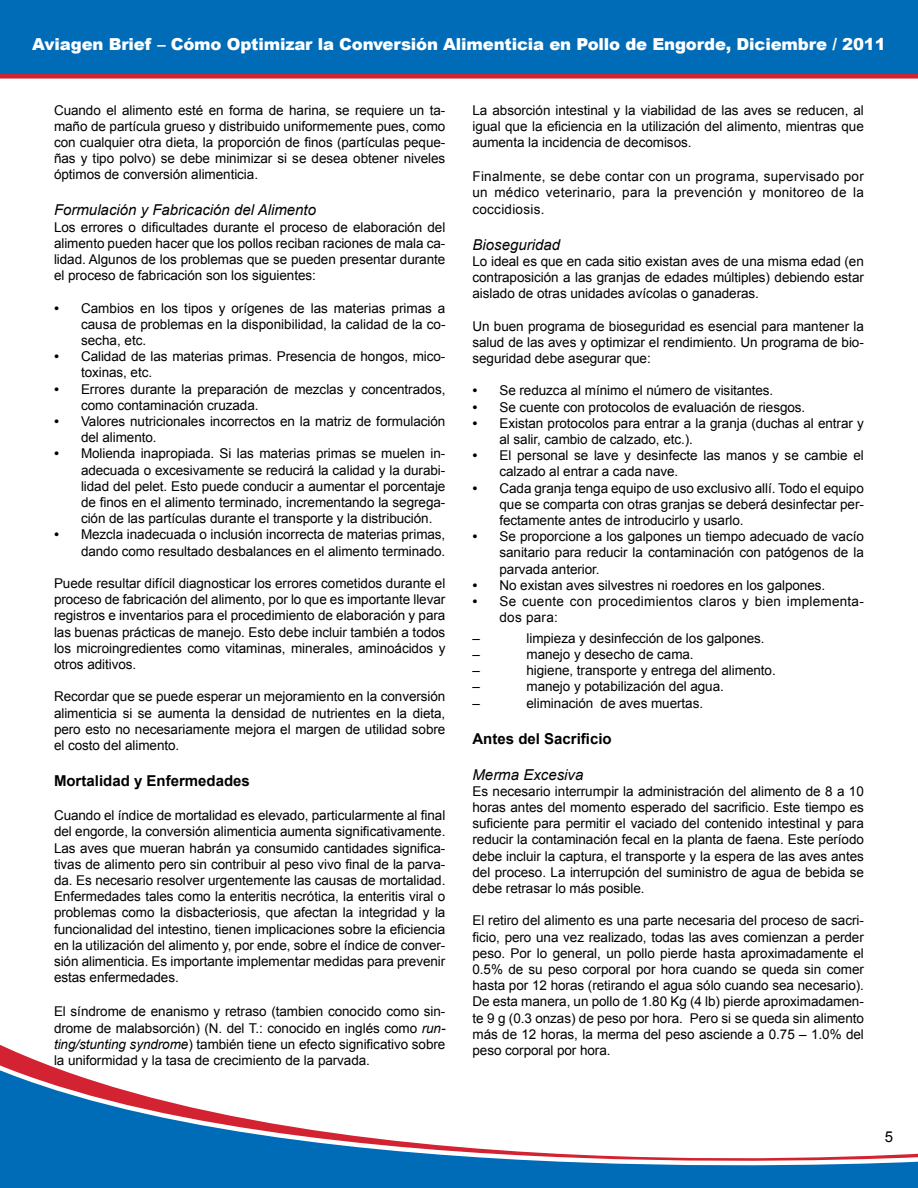
<style>
.page{position:relative;width:918px;height:1188px;background:#fff}
.page>*{position:absolute;margin:0;border:0;box-sizing:border-box;transform-origin:0 0}
.t1{font:900 16.5px "Arial";letter-spacing:-.01em;color:#fff}
.t2{font:italic 15px "Arial";color:#000}
.t3{font:700 15px "Arial";color:#000}
.t4{font:15px "Arial";color:#000}
.t5{font:13.5px/16.2px "Arial";letter-spacing:-.005em;color:#000;text-align:justify}
.t6{font:13.5px/16.2px "Arial";letter-spacing:.02em;color:#000}
.s1{font-family:"Myriad Pro";font-size:18px}
.s2{font-style:italic}
</style>
<div class="page">
<svg style="left:0;top:1051px;width:918px;height:137px"></svg>
<div style="left:0;top:0;width:918px;height:79px;background:#006bb6"></div>
<p class="t1" style="left:32px;top:32px;width:855px">Aviagen Brief – Cómo Optimizar la Conversión Alimenticia en Pollo de Engorde, Diciembre / 2011</p>
<p class="t5" style="left:54px;top:102px;width:393px">Cuando el alimento esté en forma de harina, se requiere un ta&shy;maño de partícula grueso y distribuido uniformemente pues, como con cualquier otra dieta, la proporción de finos (partículas peque&shy;ñas y tipo polvo) se debe minimizar si se desea obtener niveles óptimos de conversión alimenticia.</p>
<p class="t2" style="left:54px;top:201px;width:264px">Formulación y Fabricación del Alimento</p>
<p class="t5" style="left:54px;top:219px;width:393px">Los errores o dificultades durante el proceso de elaboración del alimento pueden hacer que los pollos reciban raciones de mala ca&shy;lidad. Algunos de los problemas que se pueden presentar durante el proceso de fabricación son los siguientes:</p>
<p class="t5" style="left:81px;top:300px;width:366px;text-indent:-27px"><span class="s1">•</span> Cambios en los tipos y orígenes de las materias primas a causa de problemas en la disponibilidad, la calidad de la co&shy;secha, etc.</p>
<p class="t5" style="left:81px;top:349px;width:366px;text-indent:-27px"><span class="s1">•</span> Calidad de las materias primas. Presencia de hongos, mico&shy;toxinas, etc.</p>
<p class="t5" style="left:81px;top:381px;width:366px;text-indent:-27px"><span class="s1">•</span> Errores durante la preparación de mezclas y concentrados, como contaminación cruzada.</p>
<p class="t5" style="left:81px;top:413px;width:366px;text-indent:-27px"><span class="s1">•</span> Valores nutricionales incorrectos en la matriz de formulación del alimento.</p>
<p class="t5" style="left:81px;top:446px;width:366px;text-indent:-27px"><span class="s1">•</span> Molienda inapropiada. Si las materias primas se muelen in&shy;adecuada o excesivamente se reducirá la calidad y la durabi&shy;lidad del pelet. Esto puede conducir a aumentar el porcentaje de finos en el alimento terminado, incrementando la segrega&shy;ción de las partículas durante el transporte y la distribución.</p>
<p class="t5" style="left:54px;top:527px;width:393px;text-align:right"><span class="s1">•</span> Mezcla inadecuada o inclusión incorrecta de materias primas, dando como resultado desbalances en el alimento terminado.</p>
<p class="t5" style="left:54px;top:575px;width:393px">Puede resultar difícil diagnosticar los errores cometidos durante el proceso de fabricación del alimento, por lo que es importante llevar registros e inventarios para el procedimiento de elaboración y para las buenas prácticas de manejo. Esto debe incluir también a todos los microingredientes como vitaminas, minerales, aminoácidos y otros aditivos.</p>
<p class="t5" style="left:54px;top:689px;width:393px">Recordar que se puede esperar un mejoramiento en la conversión alimenticia si se aumenta la densidad de nutrientes en la dieta, pero esto no necesariamente mejora el margen de utilidad sobre el costo del alimento.</p>
<p class="t3" style="left:54px;top:771px;width:197px">Mortalidad y Enfermedades</p>
<p class="t5" style="left:54px;top:808px;width:393px">Cuando el índice de mortalidad es elevado, particularmente al final del engorde, la conversión alimenticia aumenta significativamente.<br>Las aves que mueran habrán ya consumido cantidades significa&shy;tivas de alimento pero sin contribuir al peso vivo final de la parva&shy;da. Es necesario resolver urgentemente las causas de mortalidad.<br>Enfermedades tales como la enteritis necrótica, la enteritis viral o problemas como la disbacteriosis, que afectan la integridad y la funcionalidad del intestino, tienen implicaciones sobre la eficiencia en la utilización del alimento y, por ende, sobre el índice de conver&shy;sión alimenticia. Es importante implementar medidas para prevenir estas enfermedades.</p>
<p class="t5" style="left:54px;top:1004px;width:393px">El síndrome de enanismo y retraso (tambien conocido como sin&shy;drome de malabsorción) (N. del T.: conocido en inglés como <span class="s2">run&shy;ting/stunting syndrome</span>) también tiene un efecto significativo sobre la uniformidad y la tasa de crecimiento de la parvada.</p>
<p class="t5" style="left:472px;top:102px;width:393px">La absorción intestinal y la viabilidad de las aves se reducen, al igual que la eficiencia en la utilización del alimento, mientras que aumenta la incidencia de decomisos.</p>
<p class="t5" style="left:472px;top:169px;width:393px">Finalmente, se debe contar con un programa, supervisado por un médico veterinario, para la prevención y monitoreo de la coccidiosis.</p>
<p class="t2" style="left:472px;top:235px;width:89px">Bioseguridad</p>
<p class="t5" style="left:472px;top:253px;width:393px">Lo ideal es que en cada sitio existan aves de una misma edad (en contraposición a las granjas de edades múltiples) debiendo estar aislado de otras unidades avícolas o ganaderas.</p>
<p class="t5" style="left:472px;top:318px;width:393px">Un buen programa de bioseguridad es esencial para mantener la salud de las aves y optimizar el rendimiento. Un programa de bio&shy;seguridad debe asegurar que:</p>
<p class="t5" style="left:472px;top:383px;width:302px"><span class="s1">•</span> Se reduzca al mínimo el número de visitantes.</p>
<p class="t5" style="left:472px;top:399px;width:334px"><span class="s1">•</span> Se cuente con protocolos de evaluación de riesgos.</p>
<p class="t5" style="left:500px;top:415px;width:366px;text-indent:-27px"><span class="s1">•</span> Existan protocolos para entrar a la granja (duchas al entrar y al salir, cambio de calzado, etc.).</p>
<p class="t5" style="left:500px;top:448px;width:366px;text-indent:-27px"><span class="s1">•</span> El personal se lave y desinfecte las manos y se cambie el calzado al entrar a cada nave.</p>
<p class="t5" style="left:500px;top:480px;width:366px;text-indent:-27px"><span class="s1">•</span> Cada granja tenga equipo de uso exclusivo allí. Todo el equipo que se comparta con otras granjas se deberá desinfectar per&shy;fectamente antes de introducirlo y usarlo.</p>
<p class="t5" style="left:500px;top:529px;width:366px;text-indent:-27px"><span class="s1">•</span> Se proporcione a los galpones un tiempo adecuado de vacío sanitario para reducir la contaminación con patógenos de la parvada anterior.</p>
<p class="t5" style="left:472px;top:577px;width:354px"><span class="s1">•</span> No existan aves silvestres ni roedores en los galpones.</p>
<p class="t6" style="left:500px;top:593px;width:366px;text-indent:-27px"><span class="s1">•</span> Se cuente con procedimientos claros y bien implementa&shy;dos para:</p>
<p class="t5" style="left:472px;top:630px;width:9px">–</p>
<p class="t5" style="left:526px;top:630px;width:240px">limpieza y desinfección de los galpones.</p>
<p class="t5" style="left:472px;top:646px;width:9px">–</p>
<p class="t5" style="left:526px;top:646px;width:169px">manejo y desecho de cama.</p>
<p class="t5" style="left:472px;top:662px;width:9px">–</p>
<p class="t5" style="left:526px;top:662px;width:251px">higiene, transporte y entrega del alimento.</p>
<p class="t5" style="left:472px;top:679px;width:9px">–</p>
<p class="t5" style="left:526px;top:679px;width:199px">manejo y potabilización del agua.</p>
<p class="t5" style="left:472px;top:695px;width:9px">–</p>
<p class="t5" style="left:526px;top:695px;width:178px">eliminación de aves muertas.</p>
<p class="t3" style="left:472px;top:728px;width:141px">Antes del Sacrificio</p>
<p class="t2" style="left:472px;top:765px;width:112px">Merma Excesiva</p>
<p class="t5" style="left:472px;top:783px;width:393px">Es necesario interrumpir la administración del alimento de 8 a 10 horas antes del momento esperado del sacrificio. Este tiempo es suficiente para permitir el vaciado del contenido intestinal y para reducir la contaminación fecal en la planta de faena. Este período debe incluir la captura, el transporte y la espera de las aves antes del proceso. La interrupción del suministro de agua de bebida se debe retrasar lo más posible.</p>
<p class="t5" style="left:472px;top:913px;width:393px">El retiro del alimento es una parte necesaria del proceso de sacri&shy;ficio, pero una vez realizado, todas las aves comienzan a perder peso. Por lo general, un pollo pierde hasta aproximadamente el 0.5% de su peso corporal por hora cuando se queda sin comer hasta por 12 horas (retirando el agua sólo cuando sea necesario).<br>De esta manera, un pollo de 1.80 Kg (4 lb) pierde aproximadamen&shy;te 9 g (0.3 onzas) de peso por hora. Pero si se queda sin alimento más de 12 horas, la merma del peso asciende a 0.75 – 1.0% del peso corporal por hora.</p>
<p class="t4" style="left:885px;top:1127px;width:10px">5</p>
</div>
